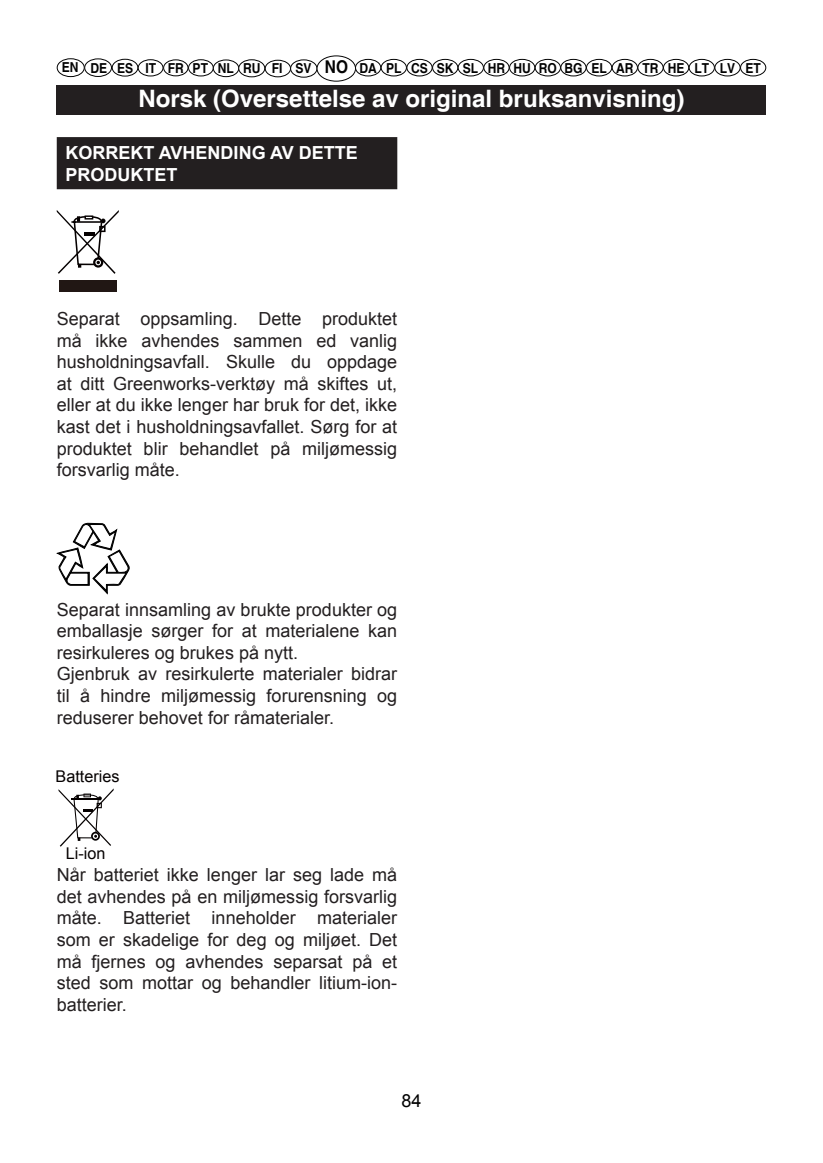
<style>
.page{position:relative;width:823px;height:1163px;background:#fff}
.page>*{position:absolute;margin:0;border:0;box-sizing:border-box;transform-origin:0 0}
.t1{font:700 24px "Helvetica";color:#fff}
.t2{font:18px/21.6px "Arial";color:#231f20;text-align:justify}
.t3{font:700 18px/21.6px "Arial";color:#fff}
.t4{font:18px "Arial";color:#000}
.t5{font:16.2px "Arial";color:#050000}
.t6{font:700 13.8px "Helvetica";color:#030303;scale:.88 1}
.s1{font-size:17.6px}
</style>
<div class="page">
<div style="left:57px;top:86px;width:708px;height:29px;background:#231f20"></div>
<div style="left:57px;top:58px;width:28px;height:19px;border:1px solid #030303;border-radius:50%"></div>
<div style="left:84px;top:58px;width:28px;height:19px;border:1px solid #030303;border-radius:50%"></div>
<div style="left:112px;top:59px;width:26px;height:17px;border:1px solid #030303;border-radius:50%"></div>
<div style="left:138px;top:59px;width:25px;height:17px;border:1px solid #030303;border-radius:50%"></div>
<div style="left:163px;top:59px;width:25px;height:17px;border:1px solid #030303;border-radius:50%"></div>
<div style="left:188px;top:59px;width:25px;height:17px;border:1px solid #030303;border-radius:50%"></div>
<div style="left:213px;top:59px;width:26px;height:18px;border:1px solid #030303;border-radius:50%"></div>
<div style="left:238px;top:59px;width:27px;height:18px;border:1px solid #030303;border-radius:50%"></div>
<div style="left:265px;top:60px;width:26px;height:17px;border:1px solid #030303;border-radius:50%"></div>
<div style="left:290px;top:59px;width:27px;height:19px;border:1px solid #030303;border-radius:50%"></div>
<div style="left:316px;top:55px;width:40px;height:27px;border:1px solid #030303;border-radius:50%"></div>
<div style="left:355px;top:59px;width:26px;height:17px;border:1px solid #030303;border-radius:50%"></div>
<div style="left:380px;top:59px;width:26px;height:17px;border:1px solid #030303;border-radius:50%"></div>
<div style="left:406px;top:59px;width:26px;height:17px;border:1px solid #030303;border-radius:50%"></div>
<div style="left:432px;top:59px;width:26px;height:17px;border:1px solid #030303;border-radius:50%"></div>
<div style="left:457px;top:59px;width:26px;height:17px;border:1px solid #030303;border-radius:50%"></div>
<div style="left:483px;top:59px;width:26px;height:17px;border:1px solid #030303;border-radius:50%"></div>
<div style="left:509px;top:59px;width:26px;height:17px;border:1px solid #030303;border-radius:50%"></div>
<div style="left:534px;top:59px;width:26px;height:17px;border:1px solid #030303;border-radius:50%"></div>
<div style="left:560px;top:59px;width:26px;height:17px;border:1px solid #030303;border-radius:50%"></div>
<div style="left:585px;top:59px;width:26px;height:17px;border:1px solid #030303;border-radius:50%"></div>
<div style="left:611px;top:59px;width:26px;height:17px;border:1px solid #030303;border-radius:50%"></div>
<div style="left:637px;top:59px;width:26px;height:17px;border:1px solid #030303;border-radius:50%"></div>
<div style="left:662px;top:59px;width:26px;height:17px;border:1px solid #030303;border-radius:50%"></div>
<div style="left:688px;top:59px;width:26px;height:17px;border:1px solid #030303;border-radius:50%"></div>
<div style="left:714px;top:59px;width:26px;height:17px;border:1px solid #030303;border-radius:50%"></div>
<div style="left:739px;top:59px;width:26px;height:17px;border:1px solid #030303;border-radius:50%"></div>
<div style="left:57px;top:138px;width:339px;height:50px;background:#231f20"></div>
<hr style="left:57px;top:137px;width:340px;height:1px;background:#231f20">
<hr style="left:395px;top:138px;width:2px;height:50px;background:#231f20">
<hr style="left:57px;top:188px;width:340px;height:1px;background:#231f20">
<svg style="left:57px;top:210px;width:62px;height:64px"></svg>
<div style="left:59px;top:280px;width:58px;height:12px;background:#211714"></div>
<svg style="left:56px;top:522px;width:74px;height:72px"></svg>
<svg style="left:58px;top:788px;width:56px;height:58px"></svg>
<p class="t6" style="left:62px;top:59px;width:795px">EN DE ES IT FR PT NL RU FI SV <span class="s1">NO</span> DA PL CS SK SL HR HU RO BG EL AR TR HE LT LV ET</p>
<h1 class="t1" style="left:138px;top:84px;width:547px">Norsk (Oversettelse av original bruksanvisning)</h1>
<p class="t3" style="left:65px;top:142px;width:294px">KORREKT AVHENDING AV DETTE<br>PRODUKTET</p>
<p class="t2" style="left:57px;top:308px;width:342px">Separat oppsamling. Dette produktet må ikke avhendes sammen ed vanlig husholdningsavfall. Skulle du oppdage at ditt Greenworks-verktøy må skiftes ut, eller at du ikke lenger har bruk for det, ikke kast det i husholdningsavfallet. Sørg for at produktet blir behandlet på miljømessig forsvarlig måte.</p>
<p class="t2" style="left:57px;top:598px;width:342px">Separat innsamling av brukte produkter og emballasje sørger for at materialene kan resirkuleres og brukes på nytt.</p>
<p class="t2" style="left:57px;top:663px;width:342px">Gjenbruk av resirkulerte materialer bidrar til å hindre miljømessig forurensning og reduserer behovet for råmaterialer.</p>
<p class="t5" style="left:56px;top:765px;width:65px">Batteries</p>
<p class="t5" style="left:66px;top:843px;width:41px">Li-ion</p>
<p class="t2" style="left:57px;top:864px;width:342px">Når batteriet ikke lenger lar seg lade må det avhendes på en miljømessig forsvarlig måte. Batteriet inneholder materialer som er skadelige for deg og miljøet. Det må fjernes og avhendes separsat på et sted som mottar og behandler litium-ion&shy;batterier.</p>
<p class="t4" style="left:401px;top:1088px;width:22px">84</p>
</div>
